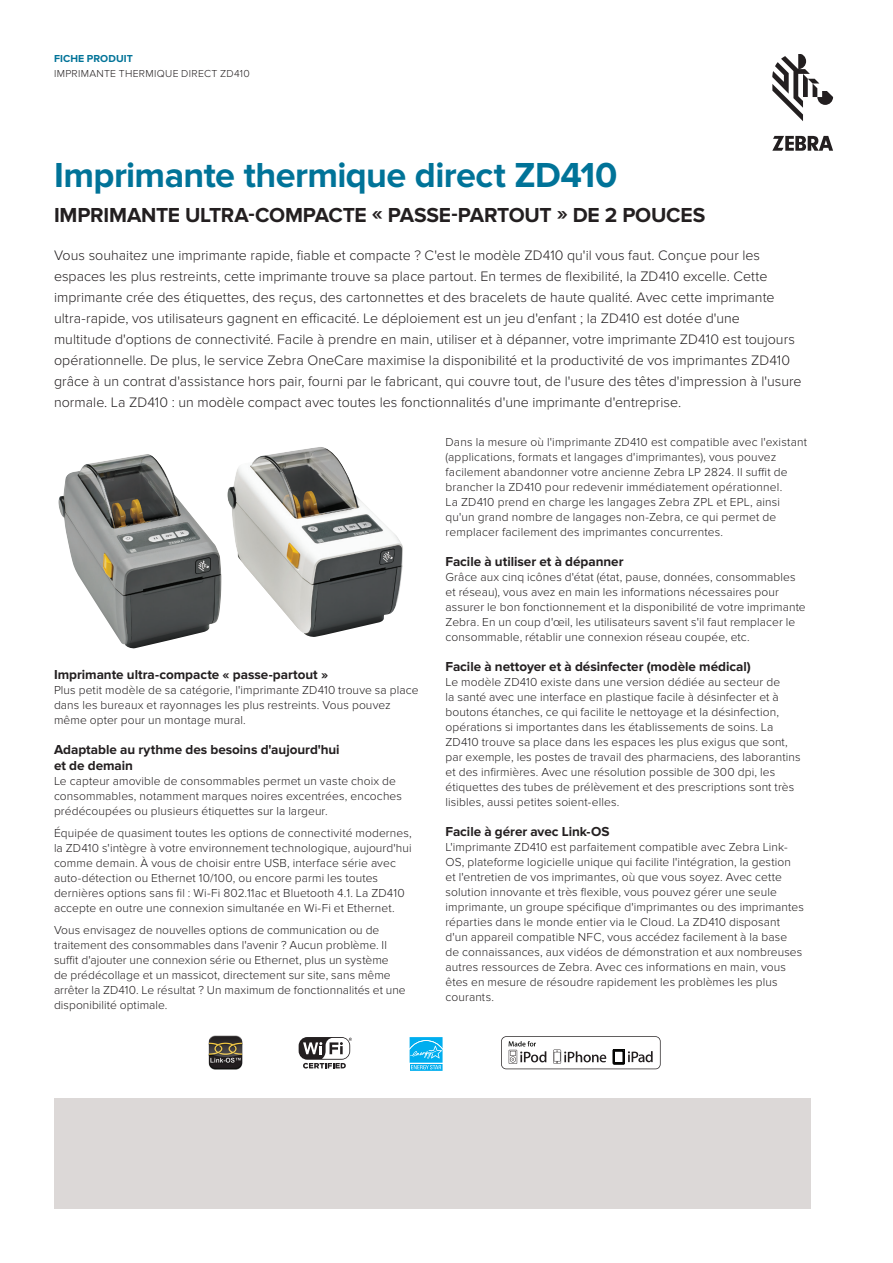
<style>
.page{position:relative;width:893px;height:1263px;background:#fff}
.page>*{position:absolute;margin:0;border:0;box-sizing:border-box;transform-origin:0 0}
.Title_Headline{font:700 36px "Proxima Nova";letter-spacing:-.015em;color:#007398}
.Title_Subhead{font:700 21px "Proxima Nova";letter-spacing:-.01em;color:#231f20}
.Intro_Body_Copy{font:300 14.25px/21px "Proxima Nova";color:#231f20}
.Heading_2{font:700 13.5px/16.5px "Proxima Nova";color:#231f20}
.Body_copy{font:300 12px/15px "Proxima Nova";letter-spacing:.01em;color:#231f20}
.Zebra_Product_Descri{font:300 10.5px "Proxima Nova";letter-spacing:.03em;color:#231f20}
.Zebra_Asset_Name{font:700 10.5px "Proxima Nova";letter-spacing:.01em;color:#007398}
</style>
<div class="page">
<svg style="left:772px;top:54px;width:61px;height:67px"></svg>
<svg style="left:772px;top:136px;width:61px;height:15px"></svg>
<div style="left:54px;top:1098px;width:756px;height:111px;background:#dcd8d7"></div>
<img style="left:58px;top:447px;width:345px;height:202px">
<div style="left:299px;top:1037px;width:51px;height:23px;background:#231f20;border-radius:9px"></div>
<svg style="left:303px;top:1038px;width:49px;height:30px"></svg>
<img style="left:208px;top:1035px;width:35px;height:34px">
<svg style="left:501px;top:1036px;width:160px;height:33px"></svg>
<svg style="left:409px;top:1037px;width:34px;height:34px"></svg>
<p class="Zebra_Asset_Name" style="left:54px;top:53px;width:80px">FICHE PRODUIT</p>
<p class="Zebra_Product_Descri" style="left:54px;top:67px;width:197px">IMPRIMANTE THERMIQUE DIRECT ZD410</p>
<p class="Title_Headline" style="left:54px;top:155px;width:565px">Imprimante thermique direct ZD410</p>
<p class="Title_Subhead" style="left:54px;top:203px;width:653px">IMPRIMANTE ULTRA-COMPACTE « PASSE-PARTOUT » DE 2 POUCES</p>
<p class="Intro_Body_Copy" style="left:54px;top:245px;width:749px">Vous souhaitez une imprimante rapide, fiable et compacte ? C'est le modèle ZD410 qu'il vous faut. Conçue pour les espaces les plus restreints, cette imprimante trouve sa place partout. En termes de flexibilité, la ZD410 excelle. Cette imprimante crée des étiquettes, des reçus, des cartonnettes et des bracelets de haute qualité. Avec cette imprimante ultra-rapide, vos utilisateurs gagnent en efficacité. Le déploiement est un jeu d'enfant ; la ZD410 est dotée d'une<br>multitude d'options de connectivité. Facile à prendre en main, utiliser et à dépanner, votre imprimante ZD410 est toujours opérationnelle. De plus, le service Zebra OneCare maximise la disponibilité et la productivité de vos imprimantes ZD410 grâce à un contrat d'assistance hors pair, fourni par le fabricant, qui couvre tout, de l'usure des têtes d'impression à l'usure normale. La ZD410 : un modèle compact avec toutes les fonctionnalités d'une imprimante d'entreprise.</p>
<p class="Heading_2" style="left:54px;top:666px;width:276px">Imprimante ultra-compacte « passe-partout »</p>
<p class="Body_copy" style="left:54px;top:682px;width:366px">Plus petit modèle de sa catégorie, l'imprimante ZD410 trouve sa place dans les bureaux et rayonnages les plus restreints. Vous pouvez même opter pour un montage mural.</p>
<p class="Heading_2" style="left:54px;top:741px;width:287px">Adaptable au rythme des besoins d'aujourd'hui et de demain</p>
<p class="Body_copy" style="left:54px;top:774px;width:349px">Le capteur amovible de consommables permet un vaste choix de consommables, notamment marques noires excentrées, encoches prédécoupées ou plusieurs étiquettes sur la largeur.</p>
<p class="Body_copy" style="left:54px;top:826px;width:359px">Équipée de quasiment toutes les options de connectivité modernes, la ZD410 s'intègre à votre environnement technologique, aujourd'hui comme demain. À vous de choisir entre USB, interface série avec auto-détection ou Ethernet 10/100, ou encore parmi les toutes dernières options sans fil : Wi-Fi 802.11ac et Bluetooth 4.1. La ZD410 accepte en outre une connexion simultanée en Wi-Fi et Ethernet.</p>
<p class="Body_copy" style="left:54px;top:922px;width:353px">Vous envisagez de nouvelles options de communication ou de traitement des consommables dans l'avenir ? Aucun problème. Il suffit d'ajouter une connexion série ou Ethernet, plus un système<br>de prédécollage et un massicot, directement sur site, sans même arrêter la ZD410. Le résultat ? Un maximum de fonctionnalités et une disponibilité optimale.</p>
<p class="Body_copy" style="left:446px;top:435px;width:363px">Dans la mesure où l'imprimante ZD410 est compatible avec l'existant (applications, formats et langages d'imprimantes), vous pouvez facilement abandonner votre ancienne Zebra LP 2824. Il suffit de brancher la ZD410 pour redevenir immédiatement opérationnel.<br>La ZD410 prend en charge les langages Zebra ZPL et EPL, ainsi qu'un grand nombre de langages non-Zebra, ce qui permet de remplacer facilement des imprimantes concurrentes.</p>
<p class="Heading_2" style="left:446px;top:554px;width:179px">Facile à utiliser et à dépanner</p>
<p class="Body_copy" style="left:446px;top:570px;width:362px">Grâce aux cinq icônes d'état (état, pause, données, consommables et réseau), vous avez en main les informations nécessaires pour assurer le bon fonctionnement et la disponibilité de votre imprimante Zebra. En un coup d'œil, les utilisateurs savent s'il faut remplacer le consommable, rétablir une connexion réseau coupée, etc.</p>
<p class="Heading_2" style="left:446px;top:659px;width:307px">Facile à nettoyer et à désinfecter (modèle médical)</p>
<p class="Body_copy" style="left:446px;top:675px;width:357px">Le modèle ZD410 existe dans une version dédiée au secteur de<br>la santé avec une interface en plastique facile à désinfecter et à boutons étanches, ce qui facilite le nettoyage et la désinfection, opérations si importantes dans les établissements de soins. La ZD410 trouve sa place dans les espaces les plus exigus que sont, par exemple, les postes de travail des pharmaciens, des laborantins et des infirmières. Avec une résolution possible de 300 dpi, les étiquettes des tubes de prélèvement et des prescriptions sont très lisibles, aussi petites soient-elles.</p>
<p class="Heading_2" style="left:446px;top:824px;width:165px">Facile à gérer avec Link-OS</p>
<p class="Body_copy" style="left:446px;top:840px;width:360px">L'imprimante ZD410 est parfaitement compatible avec Zebra Link-OS, plateforme logicielle unique qui facilite l'intégration, la gestion et l'entretien de vos imprimantes, où que vous soyez. Avec cette solution innovante et très flexible, vous pouvez gérer une seule imprimante, un groupe spécifique d'imprimantes ou des imprimantes réparties dans le monde entier via le Cloud. La ZD410 disposant d'un appareil compatible NFC, vous accédez facilement à la base de connaissances, aux vidéos de démonstration et aux nombreuses autres ressources de Zebra. Avec ces informations en main, vous êtes en mesure de résoudre rapidement les problèmes les plus courants.</p>
</div>
